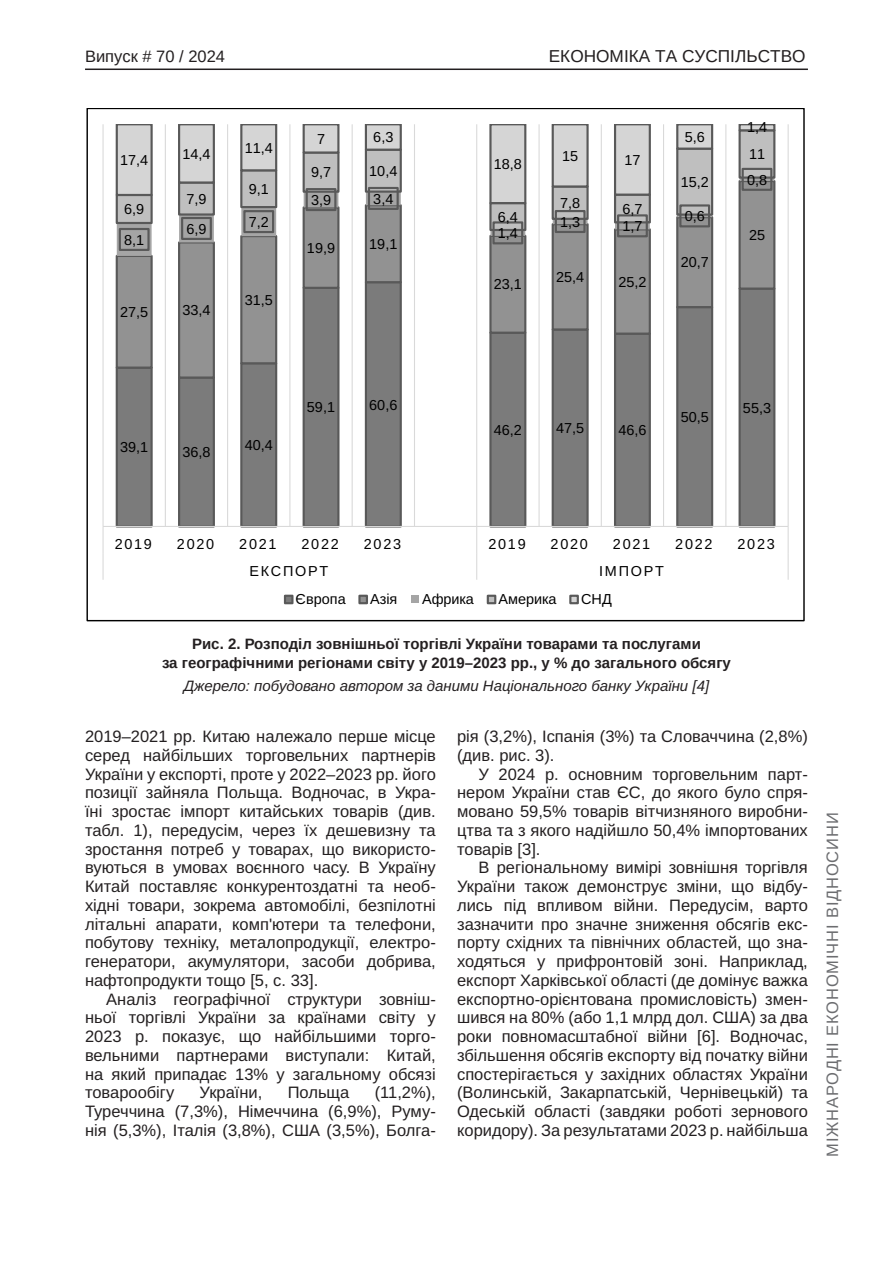
<style>
.page{position:relative;width:893px;height:1263px;background:#fff}
.page>*{position:absolute;margin:0;border:0;box-sizing:border-box;transform-origin:0 0}
.t1{font:17.25px "Arimo";color:#231f20}
.Текст_основной_G{font:16.5px/18.8px "Arimo";color:#231f20;text-align:justify}
.t2{font:16.5px "Arimo";letter-spacing:.05em;color:#6c6d70}
.t3{font:16.5px "Arimo";color:#231f20}
.Рисунок_N{font:700 15px "Arimo";color:#231f20}
.Джерело{font:italic 15px "Arimo";color:#231f20}
.t4{font:14.4px "Arimo Roman";color:#000}
.t5{font:14.4px "Arimo Roman";letter-spacing:.12em;color:#000}
</style>
<div class="page">
<hr style="left:85px;top:69px;width:723px;height:1px;background:#231f20">
<hr style="left:103px;top:124px;width:1px;height:402px;background:#d9d9d9">
<hr style="left:788px;top:124px;width:1px;height:402px;background:#d9d9d9">
<svg style="left:115px;top:380px;width:661px;height:146px"></svg>
<svg style="left:115px;top:232px;width:661px;height:148px"></svg>
<svg style="left:117px;top:232px;width:657px;height:24px"></svg>
<svg style="left:115px;top:205px;width:661px;height:27px"></svg>
<svg style="left:115px;top:124px;width:661px;height:81px"></svg>
<hr style="left:103px;top:526px;width:685px;height:1px;background:#d9d9d9">
<svg style="left:103px;top:527px;width:1px;height:53px"></svg>
<svg style="left:476px;top:527px;width:1px;height:53px"></svg>
<svg style="left:788px;top:526px;width:1px;height:54px"></svg>
<div style="left:119px;top:228px;width:31px;height:23px;border:2px solid #595959"></div>
<div style="left:181px;top:217px;width:31px;height:23px;border:2px solid #595959"></div>
<div style="left:243px;top:210px;width:31px;height:23px;border:2px solid #595959"></div>
<div style="left:306px;top:188px;width:30px;height:23px;border:2px solid #595959"></div>
<div style="left:368px;top:187px;width:31px;height:23px;border:2px solid #595959"></div>
<div style="left:492px;top:221px;width:31px;height:23px;border:2px solid #595959"></div>
<div style="left:555px;top:210px;width:31px;height:23px;border:2px solid #595959"></div>
<div style="left:617px;top:214px;width:31px;height:23px;border:2px solid #595959"></div>
<div style="left:679px;top:204px;width:31px;height:23px;border:2px solid #595959"></div>
<div style="left:742px;top:168px;width:30px;height:23px;border:2px solid #595959"></div>
<div style="left:285px;top:596px;width:7px;height:7px;background:#7b7b7b"></div>
<div style="left:284px;top:595px;width:9px;height:9px;border:2px solid #595959"></div>
<div style="left:359px;top:596px;width:8px;height:7px;background:#929292"></div>
<div style="left:358px;top:595px;width:10px;height:9px;border:2px solid #595959"></div>
<div style="left:411px;top:596px;width:8px;height:7px;background:#a5a5a5"></div>
<div style="left:488px;top:596px;width:7px;height:7px;background:#bfbfbf"></div>
<div style="left:487px;top:595px;width:9px;height:9px;border:2px solid #595959"></div>
<div style="left:570px;top:596px;width:8px;height:7px;background:#d5d5d5"></div>
<div style="left:569px;top:595px;width:10px;height:9px;border:2px solid #595959"></div>
<p class="t3" style="left:85px;top:47px;width:142px">Випуск # 70 / 2024</p>
<p class="t1" style="left:549px;top:47px;width:258px">ЕКОНОМІКА ТА СУСПІЛЬСТВО</p>
<p class="t4" style="left:120px;top:150px;width:30px">17,4</p>
<p class="t4" style="left:124px;top:199px;width:22px">6,9</p>
<p class="t4" style="left:124px;top:230px;width:22px">8,1</p>
<p class="t4" style="left:182px;top:144px;width:30px">14,4</p>
<p class="t4" style="left:186px;top:189px;width:22px">7,9</p>
<p class="t4" style="left:186px;top:219px;width:22px">6,9</p>
<p class="t4" style="left:245px;top:137px;width:30px">11,4</p>
<p class="t4" style="left:249px;top:179px;width:22px">9,1</p>
<p class="t4" style="left:249px;top:212px;width:22px">7,2</p>
<p class="t4" style="left:317px;top:129px;width:10px">7</p>
<p class="t4" style="left:373px;top:127px;width:22px">6,3</p>
<p class="t4" style="left:311px;top:162px;width:22px">9,7</p>
<p class="t4" style="left:369px;top:161px;width:30px">10,4</p>
<p class="t4" style="left:311px;top:190px;width:22px">3,9</p>
<p class="t4" style="left:373px;top:189px;width:22px">3,4</p>
<p class="t4" style="left:307px;top:238px;width:30px">19,9</p>
<p class="t4" style="left:369px;top:234px;width:30px">19,1</p>
<p class="t4" style="left:494px;top:154px;width:30px">18,8</p>
<p class="t4" style="left:498px;top:207px;width:22px">6,4</p>
<p class="t4" style="left:498px;top:223px;width:22px">1,4</p>
<p class="t4" style="left:562px;top:146px;width:18px">15</p>
<p class="t4" style="left:624px;top:150px;width:18px">17</p>
<p class="t4" style="left:560px;top:193px;width:22px">7,8</p>
<p class="t4" style="left:622px;top:199px;width:22px">6,7</p>
<p class="t4" style="left:560px;top:212px;width:22px">1,3</p>
<p class="t4" style="left:622px;top:216px;width:22px">1,7</p>
<p class="t4" style="left:685px;top:127px;width:22px">5,6</p>
<p class="t4" style="left:681px;top:172px;width:30px">15,2</p>
<p class="t4" style="left:685px;top:206px;width:22px">0,6</p>
<p class="t4" style="left:747px;top:117px;width:22px">1,4</p>
<p class="t4" style="left:749px;top:144px;width:18px">11</p>
<p class="t4" style="left:747px;top:170px;width:22px">0,8</p>
<p class="t4" style="left:749px;top:225px;width:18px">25</p>
<p class="t4" style="left:681px;top:252px;width:30px">20,7</p>
<p class="t4" style="left:494px;top:274px;width:30px">23,1</p>
<p class="t4" style="left:556px;top:267px;width:30px">25,4</p>
<p class="t4" style="left:618px;top:272px;width:30px">25,2</p>
<p class="t4" style="left:120px;top:302px;width:30px">27,5</p>
<p class="t4" style="left:182px;top:300px;width:30px">33,4</p>
<p class="t4" style="left:245px;top:290px;width:30px">31,5</p>
<p class="t4" style="left:120px;top:437px;width:30px">39,1</p>
<p class="t4" style="left:182px;top:442px;width:30px">36,8</p>
<p class="t4" style="left:245px;top:435px;width:30px">40,4</p>
<p class="t4" style="left:307px;top:397px;width:30px">59,1</p>
<p class="t4" style="left:369px;top:394px;width:30px">60,6</p>
<p class="t4" style="left:494px;top:420px;width:30px">46,2</p>
<p class="t4" style="left:556px;top:418px;width:30px">47,5</p>
<p class="t4" style="left:618px;top:420px;width:30px">46,6</p>
<p class="t4" style="left:681px;top:407px;width:30px">50,5</p>
<p class="t4" style="left:743px;top:398px;width:30px">55,3</p>
<p class="t4" style="left:115px;top:534px;width:39px">2019</p>
<p class="t4" style="left:177px;top:534px;width:39px">2020</p>
<p class="t4" style="left:239px;top:534px;width:39px">2021</p>
<p class="t4" style="left:301px;top:534px;width:39px">2022</p>
<p class="t4" style="left:364px;top:534px;width:39px">2023</p>
<p class="t4" style="left:488px;top:534px;width:39px">2019</p>
<p class="t4" style="left:551px;top:534px;width:39px">2020</p>
<p class="t4" style="left:613px;top:534px;width:39px">2021</p>
<p class="t4" style="left:675px;top:534px;width:39px">2022</p>
<p class="t4" style="left:737px;top:534px;width:39px">2023</p>
<p class="t5" style="left:250px;top:561px;width:80px">ЕКСПОРТ</p>
<p class="t4" style="left:599px;top:561px;width:66px">ІМПОРТ</p>
<p class="t4" style="left:296px;top:589px;width:52px">Європа</p>
<p class="t4" style="left:370px;top:589px;width:29px">Азія</p>
<p class="t4" style="left:422px;top:589px;width:53px">Африка</p>
<p class="t4" style="left:498px;top:589px;width:60px">Америка</p>
<p class="t4" style="left:581px;top:589px;width:32px">СНД</p>
<p class="Рисунок_N" style="left:192px;top:633px;width:510px">Рис. 2. Розподіл зовнішньої торгівлі України товарами та послугами</p>
<p class="Рисунок_N" style="left:162px;top:652px;width:570px">за географічними регіонами світу у 2019–2023 рр., у % до загального обсягу</p>
<p class="Джерело" style="left:184px;top:675px;width:527px">Джерело: побудовано автором за даними Національного банку України [4]</p>
<p class="Текст_основной_G" style="left:85px;top:727px;width:352px">2019–2021 рр. Китаю належало перше місце серед найбільших торговельних партнерів України у експорті, проте у 2022–2023 рр. його позиції зайняла Польща. Водночас, в Укра&shy;їні зростає імпорт китайських товарів (див. табл. 1), передусім, через їх дешевизну та зростання потреб у товарах, що використо&shy;вуються в умовах воєнного часу. В Україну Китай поставляє конкурентоздатні та необ&shy;хідні товари, зокрема автомобілі, безпілотні літальні апарати, комп'ютери та телефони, побутову техніку, металопродукції, електро&shy;генератори, акумулятори, засоби добрива, нафтопродукти тощо [5, с. 33].</p>
<p class="Текст_основной_G" style="left:85px;top:990px;width:352px;text-indent:21px">Аналіз географічної структури зовніш&shy;ньої торгівлі України за країнами світу у 2023 р. показує, що найбільшими торго&shy;вельними партнерами виступали: Китай, на який припадає 13% у загальному обсязі товарообігу</p>
<p class="Текст_основной_G" style="left:85px;top:1084px;width:352px;text-indent:290px">(11,2%), Туреччина (7,3%), Німеччина (6,9%), Руму&shy;нія (5,3%), Італія (3,8%), США (3,5%), Болга-</p>
<p class="Текст_основной_G" style="left:200px;top:1084px;width:64px">України,</p>
<p class="Текст_основной_G" style="left:288px;top:1084px;width:63px">Польща</p>
<p class="Текст_основной_G" style="left:457px;top:727px;width:352px">рія (3,2%), Іспанія (3%) та Словаччина (2,8%) (див. рис. 3).</p>
<p class="Текст_основной_G" style="left:457px;top:765px;width:352px;text-indent:21px">У 2024 р. основним торговельним парт&shy;нером України став ЄС, до якого було спря&shy;мовано 59,5% товарів вітчизняного виробни&shy;цтва та з якого надійшло 50,4% імпортованих товарів [3].</p>
<p class="Текст_основной_G" style="left:457px;top:859px;width:352px;text-indent:21px">В регіональному вимірі зовнішня торгівля України також демонструє зміни, що відбу&shy;лись під впливом війни. Передусім, варто зазначити про значне зниження обсягів екс&shy;порту східних та північних областей, що зна&shy;ходяться у прифронтовій зоні. Наприклад, експорт Харківської області (де домінує важка експортно-орієнтована промисловість) змен&shy;шився на 80% (або 1,1 млрд дол. США) за два роки повномасштабної війни [6]. Водночас, збільшення обсягів експорту від початку війни спостерігається у західних областях України (Волинській, Закарпатській, Чернівецькій) та Одеській області (завдяки роботі зернового коридору). За результатами 2023 р. найбільша</p>
<p class="t2" style="left:823px;top:1157px;width:346px;rotate:-90deg">МІЖНАРОДНІ ЕКОНОМІЧНІ ВІДНОСИНИ</p>
</div>
